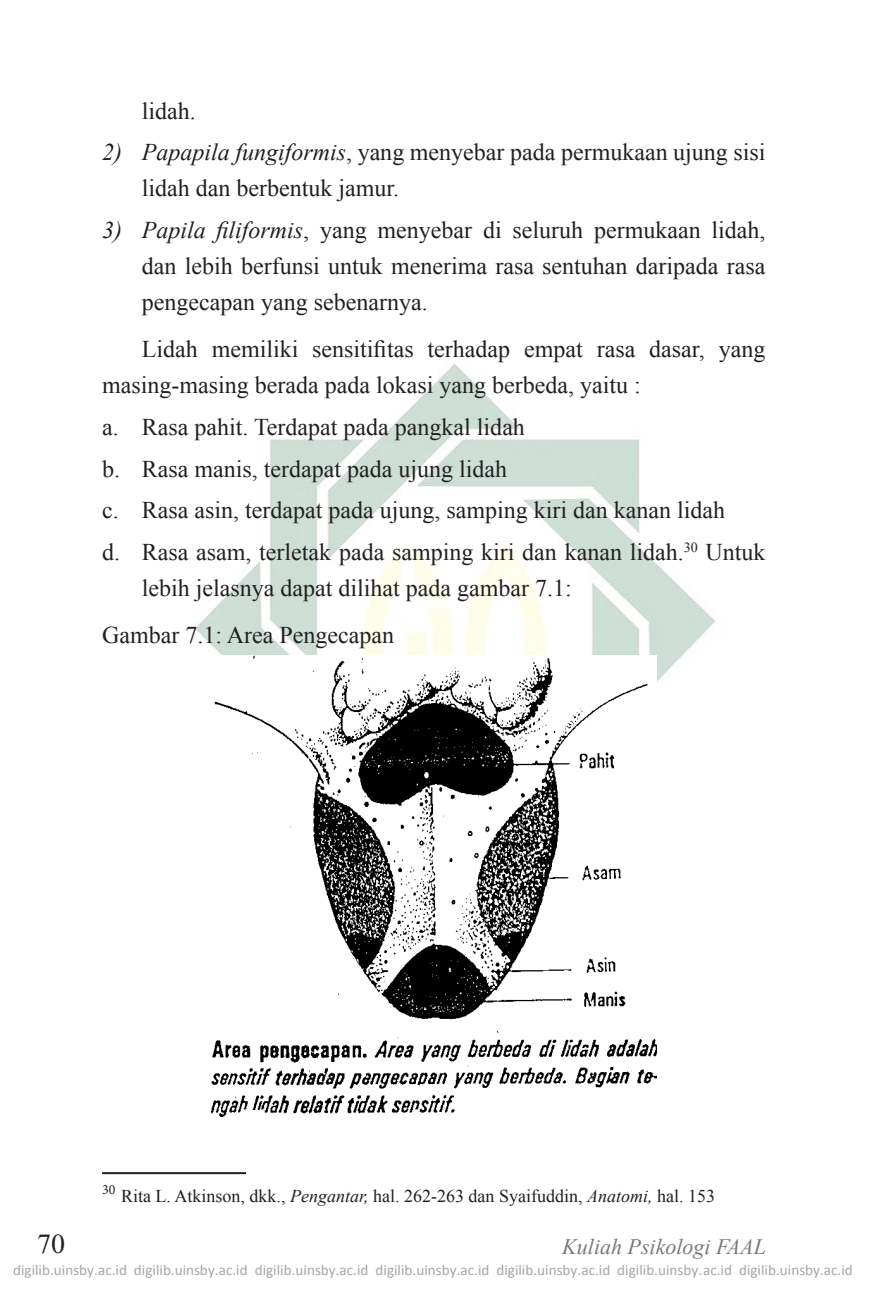
<style>
.page{position:relative;width:879px;height:1304px;background:#fff}
.page>*{position:absolute;margin:0;border:0;box-sizing:border-box;transform-origin:0 0}
.t1{font:28px "Mongolian Baiti";color:#231f20}
.t2{font:24px/36px "Times New Roman";color:#231f20}
.t3{font:italic 22px "Times New Roman";color:#76787b}
.t4{font:18px "Times New Roman";color:#231f20}
.t5{font:15.2px "Calibri";color:#a6a6a6}
.s1{font-style:italic}
</style>
<div class="page">
<img style="left:195px;top:363px;width:520px;height:319px">
<img style="left:211px;top:655px;width:445px;height:461px">
<hr style="left:102px;top:1172px;width:144px;height:2px;background:#231f20">
<p class="t2" style="left:142px;top:92px;width:55px">lidah.</p>
<p class="t2" style="left:142px;top:134px;width:625px;text-indent:-40px"><span class="s1">2) Papapila fungiformis</span>, yang menyebar pada permukaan ujung sisi lidah dan berbentuk jamur.</p>
<p class="t2" style="left:142px;top:212px;width:625px;text-align:justify;text-indent:-40px"><span class="s1">3) Papila filiformis</span>, yang menyebar di seluruh permukaan lidah, dan lebih berfunsi untuk menerima rasa sentuhan daripada rasa pengecapan yang sebenarnya.</p>
<p class="t2" style="left:102px;top:331px;width:665px;text-indent:40px">Lidah memiliki sensitifitas terhadap empat rasa dasar, yang masing-masing berada pada lokasi yang berbeda, yaitu :</p>
<p class="t2" style="left:102px;top:409px;width:424px">a. Rasa pahit. Terdapat pada pangkal lidah</p>
<p class="t2" style="left:102px;top:450px;width:406px">b. Rasa manis, terdapat pada ujung lidah</p>
<p class="t2" style="left:102px;top:492px;width:624px">c. Rasa asin, terdapat pada ujung, samping kiri dan kanan lidah</p>
<p class="t2" style="left:142px;top:534px;width:625px;text-indent:-40px">d. Rasa asam, terletak pada samping kiri dan kanan lidah.<sup>30</sup> Untuk lebih jelasnya dapat dilihat pada gambar 7.1:</p>
<p class="t2" style="left:102px;top:617px;width:293px">Gambar 7.1: Area Pengecapan</p>
<p class="t4" style="left:102px;top:1184px;width:614px"><sup>30</sup> Rita L. Atkinson, dkk., <span class="s1">Pengantar,</span> hal. 262-263 dan Syaifuddin, <span class="s1">Anatomi,</span> hal. 153</p>
<p class="t1" style="left:37px;top:1229px;width:30px">70</p>
<p class="t3" style="left:562px;top:1232px;width:205px">Kuliah Psikologi FAAL</p>
<p class="t5" style="left:13px;top:1264px;width:841px">digilib.uinsby.ac.id digilib.uinsby.ac.id digilib.uinsby.ac.id digilib.uinsby.ac.id digilib.uinsby.ac.id digilib.uinsby.ac.id digilib.uinsby.ac.id</p>
</div>
